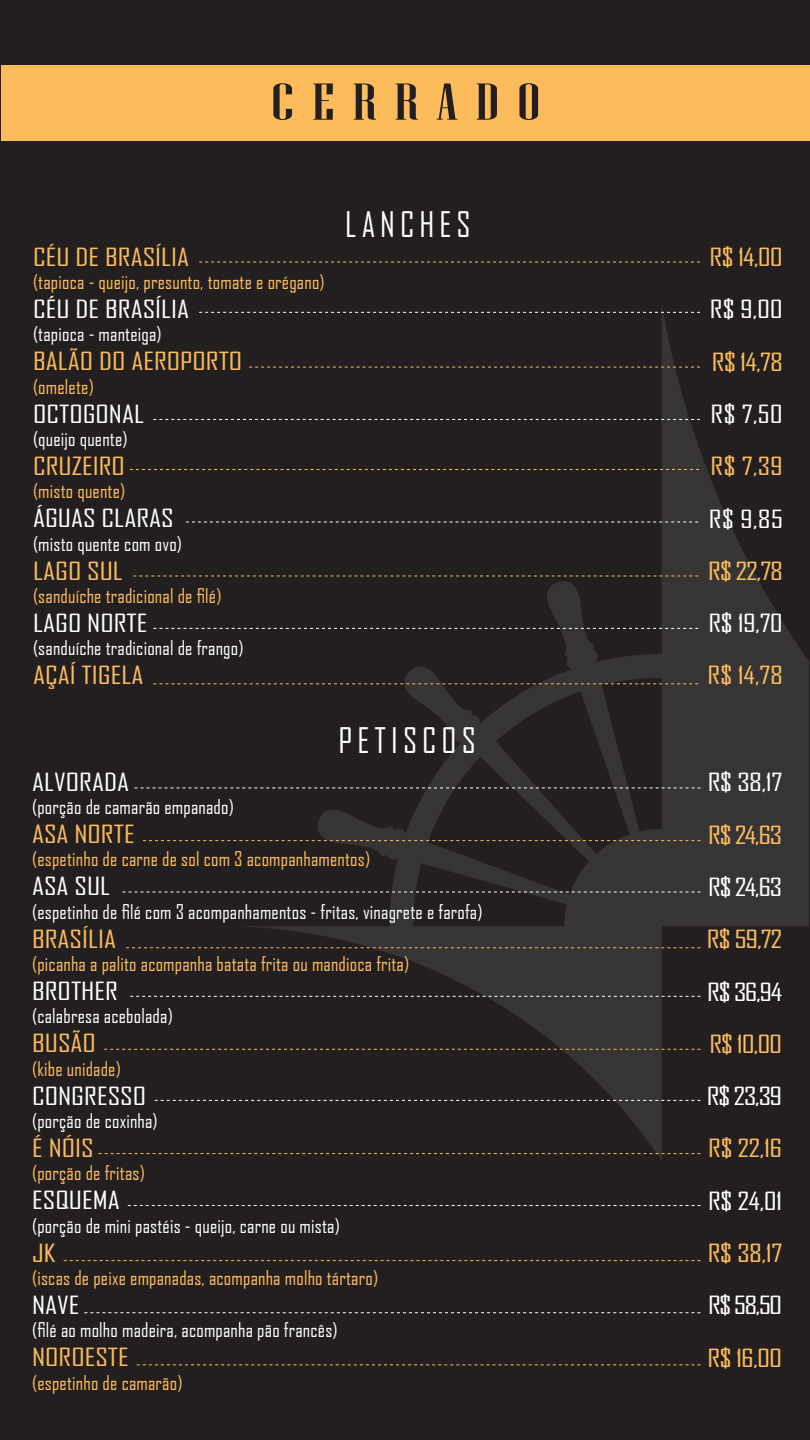
<style>
.page{position:relative;width:810px;height:1440px;background:#fff}
.page>*{position:absolute;margin:0;border:0;box-sizing:border-box;transform-origin:0 0}
.t1{font:51.75px "Niagara Solid";letter-spacing:.23em;color:#231f20;scale:1.5 1}
.t2{font:33.75px "Agency FB";letter-spacing:.15em;color:#fff}
.t3{font:24px "Agency FB";color:#fcbc5c;scale:1.25 1}
.t4{font:24px "Agency FB";color:#fff;scale:1.25 1}
.t5{font:19.5px "Agency FB";letter-spacing:.01em;color:#fff}
.t6{font:19.5px "Agency FB";letter-spacing:.01em;color:#fcbc5c}
</style>
<div class="page">
<div style="left:1px;top:1px;width:809px;height:1439px;background:#231f20"></div>
<svg style="left:220px;top:309px;width:589px;height:851px"></svg>
<svg style="left:153px;top:419px;width:547px;height:1px"></svg>
<svg style="left:199px;top:312px;width:501px;height:1px"></svg>
<svg style="left:186px;top:522px;width:512px;height:1px"></svg>
<svg style="left:153px;top:628px;width:545px;height:1px"></svg>
<svg style="left:135px;top:788px;width:566px;height:1px"></svg>
<svg style="left:123px;top:892px;width:578px;height:1px"></svg>
<svg style="left:130px;top:996px;width:571px;height:1px"></svg>
<div style="left:2px;top:65px;width:808px;height:76px;background:#fcbc5c"></div>
<svg style="left:155px;top:1100px;width:546px;height:1px"></svg>
<svg style="left:128px;top:1205px;width:573px;height:1px"></svg>
<svg style="left:84px;top:1312px;width:617px;height:1px"></svg>
<svg style="left:249px;top:367px;width:451px;height:1px"></svg>
<svg style="left:199px;top:262px;width:501px;height:1px"></svg>
<svg style="left:130px;top:469px;width:569px;height:1px"></svg>
<svg style="left:133px;top:576px;width:565px;height:1px"></svg>
<svg style="left:153px;top:683px;width:545px;height:1px"></svg>
<svg style="left:143px;top:840px;width:558px;height:1px"></svg>
<svg style="left:126px;top:947px;width:575px;height:1px"></svg>
<svg style="left:104px;top:1049px;width:597px;height:1px"></svg>
<svg style="left:99px;top:1153px;width:602px;height:1px"></svg>
<svg style="left:64px;top:1260px;width:637px;height:1px"></svg>
<svg style="left:137px;top:1364px;width:564px;height:1px"></svg>
<p class="t1" style="left:271px;top:74px;width:181px">CERRADO</p>
<p class="t3" style="left:33px;top:242px;width:127px">CÉU DE BRASÍLIA</p>
<p class="t6" style="left:33px;top:270px;width:293px">(tapioca - queijo, presunto, tomate e orégano)</p>
<p class="t4" style="left:33px;top:294px;width:127px">CÉU DE BRASÍLIA</p>
<p class="t5" style="left:33px;top:322px;width:130px">(tapioca - manteiga)</p>
<p class="t3" style="left:33px;top:347px;width:169px">BALÃO DO AEROPORTO</p>
<p class="t6" style="left:33px;top:374px;width:62px">(omelete)</p>
<p class="t4" style="left:33px;top:399px;width:90px">OCTOGONAL</p>
<p class="t5" style="left:33px;top:427px;width:96px">(queijo quente)</p>
<p class="t3" style="left:33px;top:451px;width:75px">CRUZEIRO</p>
<p class="t6" style="left:33px;top:479px;width:94px">(misto quente)</p>
<p class="t4" style="left:33px;top:504px;width:114px">ÁGUAS CLARAS</p>
<p class="t5" style="left:33px;top:531px;width:151px">(misto quente com ovo)</p>
<p class="t3" style="left:33px;top:556px;width:74px">LAGO SUL</p>
<p class="t6" style="left:33px;top:584px;width:190px">(sanduíche tradicional de filé)</p>
<p class="t4" style="left:33px;top:608px;width:93px">LAGO NORTE</p>
<p class="t5" style="left:33px;top:636px;width:212px">(sanduíche tradicional de frango)</p>
<p class="t2" style="left:345px;top:203px;width:127px">LANCHES</p>
<p class="t3" style="left:710px;top:242px;width:60px">R$ 14,00</p>
<p class="t4" style="left:710px;top:295px;width:60px">R$ 9,00</p>
<p class="t3" style="left:712px;top:347px;width:58px">R$ 14,78</p>
<p class="t4" style="left:711px;top:399px;width:59px">R$ 7,50</p>
<p class="t3" style="left:711px;top:452px;width:59px">R$ 7,39</p>
<p class="t4" style="left:709px;top:504px;width:61px">R$ 9,85</p>
<p class="t3" style="left:708px;top:556px;width:61px">R$ 22,78</p>
<p class="t4" style="left:708px;top:609px;width:61px">R$ 19,70</p>
<p class="t3" style="left:33px;top:661px;width:90px">AÇAÍ TIGELA</p>
<p class="t3" style="left:708px;top:661px;width:62px">R$ 14,78</p>
<p class="t4" style="left:32px;top:767px;width:79px">ALVORADA</p>
<p class="t5" style="left:32px;top:795px;width:203px">(porção de camarão empanado)</p>
<p class="t2" style="left:339px;top:720px;width:139px">PETISCOS</p>
<p class="t3" style="left:32px;top:819px;width:84px">ASA NORTE</p>
<p class="t6" style="left:32px;top:847px;width:340px">(espetinho de carne de sol com 3 acompanhamentos)</p>
<p class="t4" style="left:32px;top:872px;width:64px">ASA SUL</p>
<p class="t5" style="left:32px;top:900px;width:452px">(espetinho de filé com 3 acompanhamentos - fritas, vinagrete e farofa)</p>
<p class="t3" style="left:32px;top:924px;width:69px">BRASÍLIA</p>
<p class="t6" style="left:32px;top:952px;width:379px">(picanha a palito acompanha batata frita ou mandioca frita)</p>
<p class="t4" style="left:32px;top:976px;width:70px">BROTHER</p>
<p class="t5" style="left:32px;top:1004px;width:142px">(calabresa acebolada)</p>
<p class="t3" style="left:32px;top:1029px;width:53px">BUSÃO</p>
<p class="t6" style="left:32px;top:1057px;width:90px">(kibe unidade)</p>
<p class="t4" style="left:32px;top:1081px;width:93px">CONGRESSO</p>
<p class="t5" style="left:32px;top:1109px;width:127px">(porção de coxinha)</p>
<p class="t3" style="left:32px;top:1133px;width:51px">É NÓIS</p>
<p class="t6" style="left:32px;top:1161px;width:114px">(porção de fritas)</p>
<p class="t4" style="left:32px;top:1186px;width:72px">ESQUEMA</p>
<p class="t5" style="left:32px;top:1214px;width:309px">(porção de mini pastéis - queijo, carne ou mista)</p>
<p class="t3" style="left:32px;top:1238px;width:20px">JK</p>
<p class="t6" style="left:32px;top:1266px;width:348px">(iscas de peixe empanadas, acompanha molho tártaro)</p>
<p class="t4" style="left:32px;top:1290px;width:40px">NAVE</p>
<p class="t5" style="left:32px;top:1318px;width:307px">(filé ao molho madeira, acompanha pão francês)</p>
<p class="t3" style="left:32px;top:1343px;width:79px">NOROESTE</p>
<p class="t6" style="left:32px;top:1371px;width:152px">(espetinho de camarão)</p>
<p class="t4" style="left:708px;top:768px;width:61px">R$ 38,17</p>
<p class="t3" style="left:708px;top:820px;width:61px">R$ 24,63</p>
<p class="t4" style="left:708px;top:872px;width:61px">R$ 24,63</p>
<p class="t3" style="left:707px;top:925px;width:62px">R$ 59,72</p>
<p class="t4" style="left:707px;top:977px;width:62px">R$ 36,94</p>
<p class="t3" style="left:709px;top:1029px;width:60px">R$ 10,00</p>
<p class="t4" style="left:707px;top:1082px;width:62px">R$ 23,39</p>
<p class="t3" style="left:708px;top:1134px;width:61px">R$ 22,16</p>
<p class="t4" style="left:708px;top:1186px;width:61px">R$ 24,01</p>
<p class="t3" style="left:708px;top:1239px;width:61px">R$ 38,17</p>
<p class="t4" style="left:708px;top:1291px;width:61px">R$ 58,50</p>
<p class="t3" style="left:708px;top:1343px;width:61px">R$ 16,00</p>
</div>
